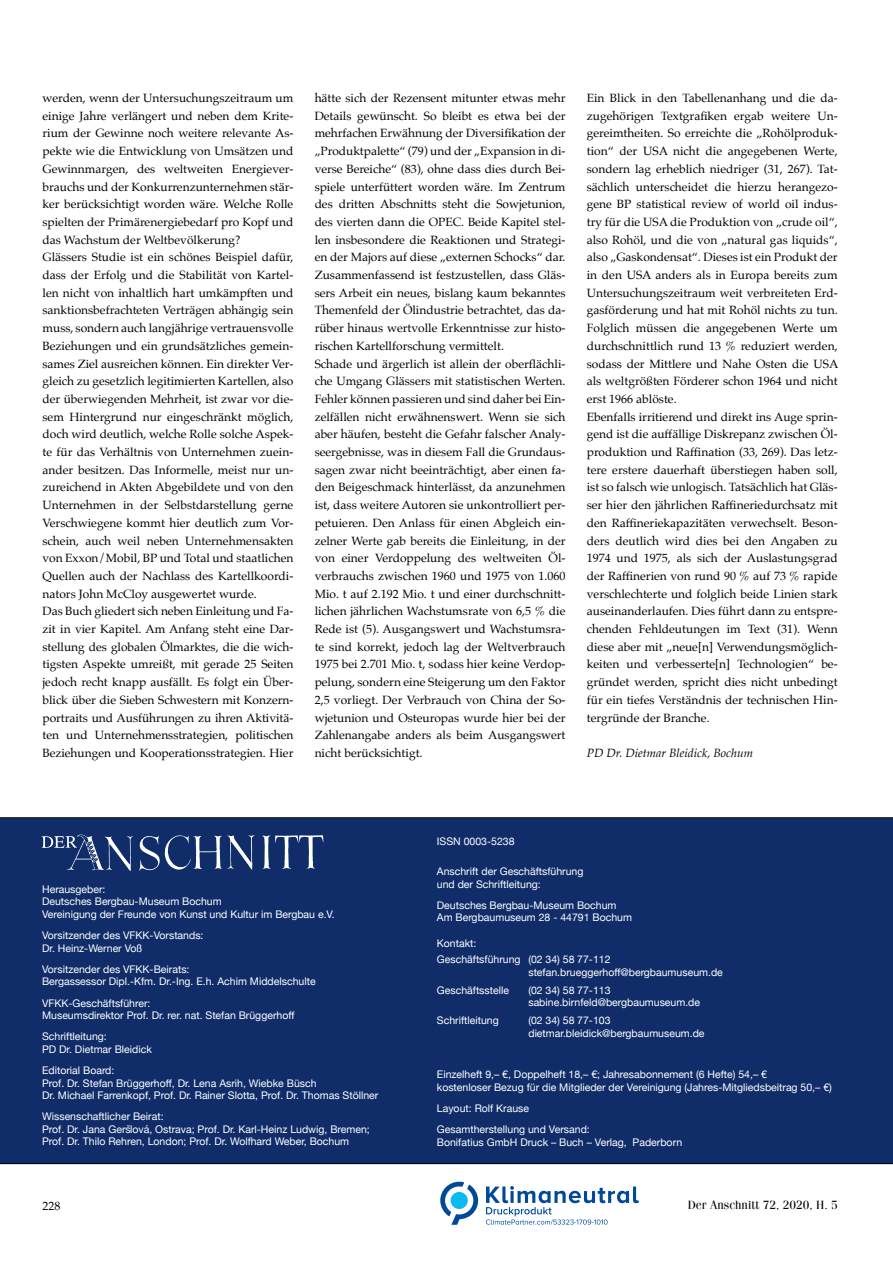
<style>
.page{position:relative;width:893px;height:1263px;background:#fff}
.page>*{position:absolute;margin:0;border:0;box-sizing:border-box;transform-origin:0 0}
.t1{font:12px/17.7px "Palatino";color:#000}
.t2{font:italic 12px "Palatino";color:#000}
.t3{font:12px "Fenice LT";color:#000}
.t4{font:10.5px/12.6px "Helvetica Neue";color:#fff}
</style>
<div class="page">
<div style="left:0;top:817px;width:893px;height:347px;background:#102d69"></div>
<svg style="left:440px;top:1182px;width:38px;height:43px"></svg>
<svg style="left:486px;top:1186px;width:153px;height:39px"></svg>
<img style="left:67px;top:835px;width:29px;height:35px">
<p class="t1" style="left:43px;top:89px;width:252px">werden, wenn der Untersuchungszeitraum um einige Jahre verlängert und neben dem Krite&shy;rium der Gewinne noch weitere relevante As&shy;pekte wie die Entwicklung von Umsätzen und Gewinnmargen, des weltweiten Energiever&shy;brauchs und der Konkurrenzunternehmen stär&shy;ker berücksichtigt worden wäre. Welche Rolle spielten der Primärenergiebedarf pro Kopf und das Wachstum der Weltbevölkerung?<br>Glässers Studie ist ein schönes Beispiel dafür, dass der Erfolg und die Stabilität von Kartel&shy;len nicht von inhaltlich hart umkämpften und sanktionsbefrachteten Verträgen abhängig sein muss, sondern auch langjährige vertrauensvolle Beziehungen und ein grundsätzliches gemein&shy;sames Ziel ausreichen können. Ein direkter Ver&shy;gleich zu gesetzlich legitimierten Kartellen, also der überwiegenden Mehrheit, ist zwar vor die&shy;sem Hintergrund nur eingeschränkt möglich, doch wird deutlich, welche Rolle solche Aspek&shy;te für das Verhältnis von Unternehmen zuein&shy;ander besitzen. Das Informelle, meist nur un&shy;zureichend in Akten Abgebildete und von den Unternehmen in der Selbstdarstellung gerne Verschwiegene kommt hier deutlich zum Vor&shy;schein, auch weil neben Unternehmensakten von Exxon/Mobil, BP und Total und staatlichen Quellen auch der Nachlass des Kartellkoordi&shy;nators John McCloy ausgewertet wurde.<br>Das Buch gliedert sich neben Einleitung und Fa&shy;zit in vier Kapitel. Am Anfang steht eine Dar&shy;stellung des globalen Ölmarktes, die die wich&shy;tigsten Aspekte umreißt, mit gerade 25 Seiten jedoch recht knapp ausfällt. Es folgt ein Über&shy;blick über die Sieben Schwestern mit Konzern&shy;portraits und Ausführungen zu ihren Aktivitä&shy;ten und Unternehmensstrategien, politischen Beziehungen und Kooperationsstrategien. Hier</p>
<p class="t1" style="left:315px;top:89px;width:252px">hätte sich der Rezensent mitunter etwas mehr Details gewünscht. So bleibt es etwa bei der mehrfachen Erwähnung der Diversifikation der „Produktpalette“ (79) und der „Expansion in di&shy;verse Bereiche“ (83), ohne dass dies durch Bei&shy;spiele unterfüttert worden wäre. Im Zentrum des dritten Abschnitts steht die Sowjetunion, des vierten dann die OPEC. Beide Kapitel stel&shy;len insbesondere die Reaktionen und Strategi&shy;en der Majors auf diese „externen Schocks“ dar.<br>Zusammenfassend ist festzustellen, dass Gläs&shy;sers Arbeit ein neues, bislang kaum bekanntes Themenfeld der Ölindustrie betrachtet, das da&shy;rüber hinaus wertvolle Erkenntnisse zur histo&shy;rischen Kartellforschung vermittelt.<br>Schade und ärgerlich ist allein der oberflächli&shy;che Umgang Glässers mit statistischen Werten.<br>Fehler können passieren und sind daher bei Ein&shy;zelfällen nicht erwähnenswert. Wenn sie sich aber häufen, besteht die Gefahr falscher Analy&shy;seergebnisse, was in diesem Fall die Grundaus&shy;sagen zwar nicht beeinträchtigt, aber einen fa&shy;den Beigeschmack hinterlässt, da anzunehmen ist, dass weitere Autoren sie unkontrolliert per&shy;petuieren. Den Anlass für einen Abgleich ein&shy;zelner Werte gab bereits die Einleitung, in der von einer Verdoppelung des weltweiten Öl&shy;verbrauchs zwischen 1960 und 1975 von 1.060<br>Mio. t auf 2.192 Mio. t und einer durchschnitt&shy;lichen jährlichen Wachstumsrate von 6,5 % die Rede ist (5). Ausgangswert und Wachstumsra&shy;te sind korrekt, jedoch lag der Weltverbrauch 1975 bei 2.701 Mio. t, sodass hier keine Verdop&shy;pelung, sondern eine Steigerung um den Faktor 2,5 vorliegt. Der Verbrauch von China der So&shy;wjetunion und Osteuropas wurde hier bei der Zahlenangabe anders als beim Ausgangswert nicht berücksichtigt.</p>
<p class="t1" style="left:587px;top:89px;width:253px">Ein Blick in den Tabellenanhang und die da&shy;zugehörigen Textgrafiken ergab weitere Un&shy;gereimtheiten. So erreichte die „Rohölproduk&shy;tion“ der USA nicht die angegebenen Werte, sondern lag erheblich niedriger (31, 267). Tat&shy;sächlich unterscheidet die hierzu herangezo&shy;gene BP statistical review of world oil indus&shy;try für die USA die Produktion von „crude oil“, also Rohöl, und die von „natural gas liquids“, also „Gaskondensat“. Dieses ist ein Produkt der in den USA anders als in Europa bereits zum Untersuchungszeitraum weit verbreiteten Erd&shy;gasförderung und hat mit Rohöl nichts zu tun.<br>Folglich müssen die angegebenen Werte um durchschnittlich rund 13 % reduziert werden, sodass der Mittlere und Nahe Osten die USA als weltgrößten Förderer schon 1964 und nicht erst 1966 ablöste.<br>Ebenfalls irritierend und direkt ins Auge sprin&shy;gend ist die auffällige Diskrepanz zwischen Öl&shy;produktion und Raffination (33, 269). Das letz&shy;tere erstere dauerhaft überstiegen haben soll, ist so falsch wie unlogisch. Tatsächlich hat Gläs&shy;ser hier den jährlichen Raffineriedurchsatz mit den Raffineriekapazitäten verwechselt. Beson&shy;ders deutlich wird dies bei den Angaben zu 1974 und 1975, als sich der Auslastungsgrad der Raffinerien von rund 90 % auf 73 % rapide verschlechterte und folglich beide Linien stark auseinanderlaufen. Dies führt dann zu entspre&shy;chenden Fehldeutungen im Text (31). Wenn diese aber mit „neue[n] Verwendungsmöglich&shy;keiten und verbesserte[n] Technologien“ be&shy;gründet werden, spricht dies nicht unbedingt für ein tiefes Verständnis der technischen Hin&shy;tergründe der Branche.</p>
<p class="t2" style="left:587px;top:743px;width:168px">PD Dr. Dietmar Bleidick, Bochum</p>
<p class="t4" style="left:42px;top:883px;width:294px">Herausgeber:<br>Deutsches Bergbau-Museum Bochum<br>Vereinigung der Freunde von Kunst und Kultur im Bergbau e.V.</p>
<p class="t4" style="left:42px;top:930px;width:163px">Vorsitzender des VFKK-Vorstands:<br>Dr. Heinz-Werner Voß</p>
<p class="t4" style="left:42px;top:963px;width:275px">Vorsitzender des VFKK-Beirats:<br>Bergassessor Dipl.-Kfm. Dr.-Ing. E.h. Achim Middelschulte</p>
<p class="t4" style="left:42px;top:997px;width:254px">VFKK-Geschäftsführer:<br>Museumsdirektor Prof. Dr. rer. nat. Stefan Brüggerhoff</p>
<p class="t4" style="left:42px;top:1031px;width:111px">Schriftleitung:<br>PD Dr. Dietmar Bleidick</p>
<p class="t4" style="left:42px;top:1064px;width:338px">Editorial Board:<br>Prof. Dr. Stefan Brüggerhoff, Dr. Lena Asrih, Wiebke Büsch<br>Dr. Michael Farrenkopf, Prof. Dr. Rainer Slotta, Prof. Dr. Thomas Stöllner</p>
<p class="t4" style="left:42px;top:1111px;width:329px">Wissenschaftlicher Beirat:<br>Prof. Dr. Jana Gersˇlová, Ostrava; Prof. Dr. Karl-Heinz Ludwig, Bremen;<br>Prof. Dr. Thilo Rehren, London; Prof. Dr. Wolfhard Weber, Bochum</p>
<p class="t4" style="left:437px;top:836px;width:79px">ISSN 0003-5238</p>
<p class="t4" style="left:437px;top:865px;width:148px">Anschrift der Geschäftsführung und der Schriftleitung:</p>
<p class="t4" style="left:437px;top:899px;width:197px">Deutsches Bergbau-Museum Bochum<br>Am Bergbaumuseum 28 - 44791 Bochum</p>
<p class="t4" style="left:437px;top:935px;width:175px;line-height:16.8px">Kontakt:<br>Geschäftsführung (02 34) 58 77-112</p>
<p class="t4" style="left:528px;top:967px;width:196px">stefan.brueggerhoff@bergbaumuseum.de</p>
<p class="t4" style="left:437px;top:984px;width:74px">Geschäftsstelle</p>
<p class="t4" style="left:528px;top:984px;width:173px">(02 34) 58 77-113 sabine.birnfeld@bergbaumuseum.de</p>
<p class="t4" style="left:437px;top:1015px;width:63px">Schriftleitung</p>
<p class="t4" style="left:528px;top:1015px;width:178px">(02 34) 58 77-103 dietmar.bleidick@bergbaumuseum.de</p>
<p class="t4" style="left:437px;top:1069px;width:396px">Einzelheft 9,– €, Doppelheft 18,– €; Jahresabonnement (6 Hefte) 54,– €<br>kostenloser Bezug für die Mitglieder der Vereinigung (Jahres-Mitgliedsbeitrag 50,– €)</p>
<p class="t4" style="left:437px;top:1098px;width:154px;line-height:21.1px">Layout: Rolf Krause<br>Gesamtherstellung und Versand:</p>
<p class="t4" style="left:437px;top:1136px;width:247px">Bonifatius GmbH Druck – Buch – Verlag, Paderborn</p>
<p class="t1" style="left:43px;top:1197px;width:19px">228</p>
<p class="t3" style="left:688px;top:1197px;width:152px">Der Anschnitt 72, 2020, H. 5</p>
</div>
